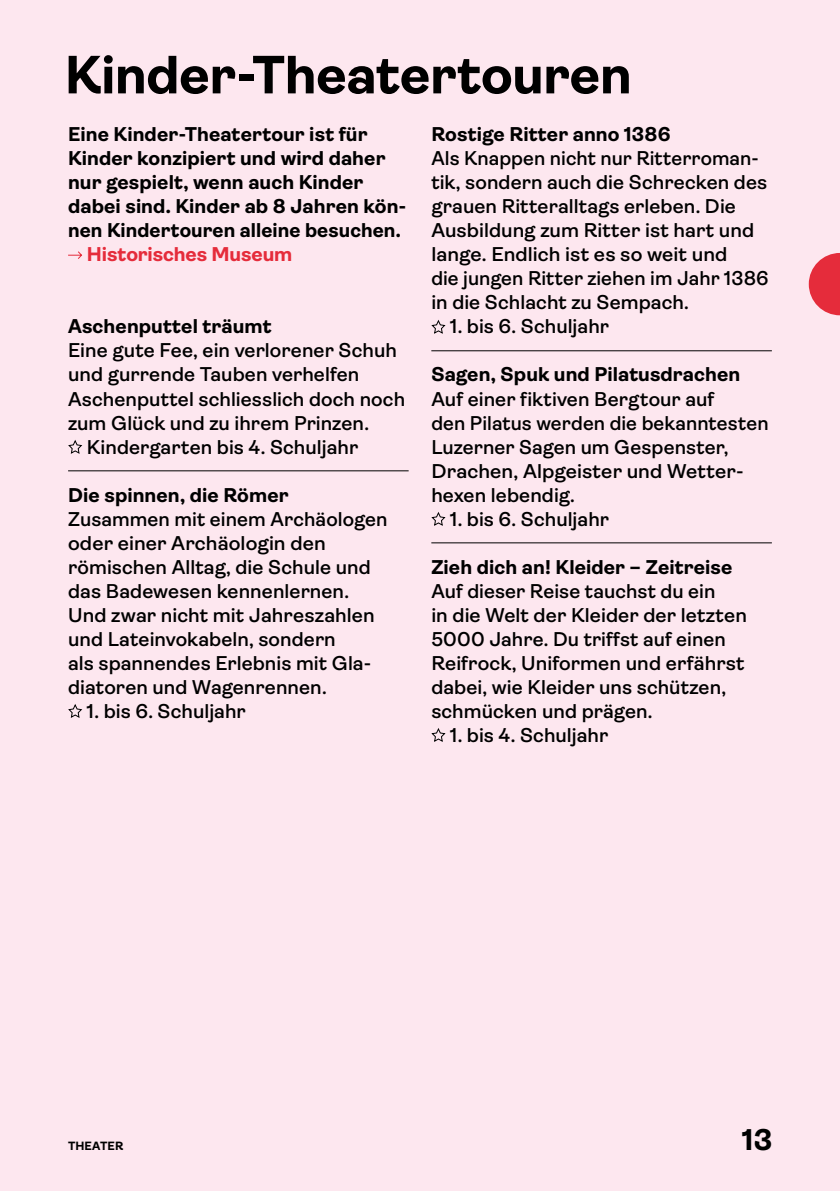
<style>
.page{position:relative;width:840px;height:1191px;background:#fff}
.page>*{position:absolute;margin:0;border:0;box-sizing:border-box;transform-origin:0 0}
.t1{font:700 54px "Ambit";letter-spacing:-.01em;color:#000}
.t2{font:700 30px "Ambit";color:#000}
.t3{font:600 20px/24px "Ambit";color:#000}
.t4{font:700 20px/24px "Ambit";letter-spacing:.005em;color:#000}
.t5{font:700 20px "Ambit";letter-spacing:-.005em;color:#e52c3b}
.t6{font:700 12px "Ambit";letter-spacing:.01em;color:#000}
</style>
<div class="page">
<div style="left:0;top:0;width:839px;height:1191px;background:#fde7ef"></div>
<hr style="left:68px;top:470px;width:340px;height:1px;background:#000">
<svg style="left:68px;top:440px;width:15px;height:14px"></svg>
<svg style="left:68px;top:704px;width:15px;height:14px"></svg>
<hr style="left:431px;top:350px;width:340px;height:1px;background:#000">
<hr style="left:431px;top:542px;width:340px;height:1px;background:#000">
<svg style="left:431px;top:319px;width:15px;height:15px"></svg>
<svg style="left:431px;top:512px;width:15px;height:14px"></svg>
<svg style="left:431px;top:728px;width:15px;height:14px"></svg>
<svg style="left:68px;top:251px;width:14px;height:8px"></svg>
<svg style="left:808px;top:253px;width:31px;height:62px"></svg>
<h1 class="t1" style="left:65px;top:45px;width:568px">Kinder-Theatertouren</h1>
<p class="t4" style="left:68px;top:123px;width:339px">Eine Kinder-Theatertour ist für Kinder konzipiert und wird daher nur gespielt, wenn auch Kinder dabei sind. Kinder ab 8 Jahren kön&shy;nen Kindertouren alleine besuchen.</p>
<p class="t5" style="left:87px;top:243px;width:207px">Historisches Museum</p>
<p class="t4" style="left:431px;top:123px;width:240px">Rostige Ritter anno 1386</p>
<p class="t3" style="left:431px;top:147px;width:338px">Als Knappen nicht nur Ritterroman&shy;tik, sondern auch die Schrecken des grauen Ritteralltags erleben. Die Ausbildung zum Ritter ist hart und lange. Endlich ist es so weit und<br>die jungen Ritter ziehen im Jahr 1386 in die Schlacht zu Sempach.</p>
<p class="t3" style="left:450px;top:315px;width:160px">1. bis 6. Schuljahr</p>
<p class="t4" style="left:431px;top:363px;width:310px">Sagen, Spuk und Pilatusdrachen</p>
<p class="t3" style="left:431px;top:387px;width:338px">Auf einer fiktiven Bergtour auf<br>den Pilatus werden die bekanntesten<br>Luzerner Sagen um Gespenster,<br>Drachen, Alpgeister und Wetter&shy;hexen lebendig.</p>
<p class="t3" style="left:450px;top:507px;width:160px">1. bis 6. Schuljahr</p>
<p class="t4" style="left:431px;top:555px;width:302px">Zieh dich an! Kleider – Zeitreise</p>
<p class="t3" style="left:431px;top:579px;width:317px">Auf dieser Reise tauchst du ein<br>in die Welt der Kleider der letzten<br>5000 Jahre. Du triffst auf einen<br>Reifrock, Uniformen und erfährst dabei, wie Kleider uns schützen, schmücken und prägen.</p>
<p class="t3" style="left:450px;top:723px;width:159px">1. bis 4. Schuljahr</p>
<p class="t4" style="left:68px;top:315px;width:205px">Aschenputtel träumt</p>
<p class="t3" style="left:68px;top:339px;width:330px">Eine gute Fee, ein verlorener Schuh</p>
<p class="t3" style="left:68px;top:363px;width:292px">und gurrende Tauben verhelfen</p>
<p class="t3" style="left:68px;top:387px;width:338px">Aschenputtel schliesslich doch noch</p>
<p class="t3" style="left:68px;top:411px;width:302px">zum Glück und zu ihrem Prinzen.</p>
<p class="t3" style="left:87px;top:435px;width:272px">Kindergarten bis 4. Schuljahr</p>
<p class="t4" style="left:68px;top:483px;width:222px">Die spinnen, die Römer</p>
<p class="t3" style="left:68px;top:507px;width:320px">Zusammen mit einem Archäologen oder einer Archäologin den römischen Alltag, die Schule und das Badewesen kennenlernen.<br>Und zwar nicht mit Jahreszahlen und Lateinvokabeln, sondern<br>als spannendes Erlebnis mit Gla&shy;diatoren und Wagenrennen.</p>
<p class="t3" style="left:87px;top:699px;width:160px">1. bis 6. Schuljahr</p>
<p class="t6" style="left:68px;top:1139px;width:57px">THEATER</p>
<h2 class="t2" style="left:741px;top:1123px;width:31px">13</h2>
</div>
